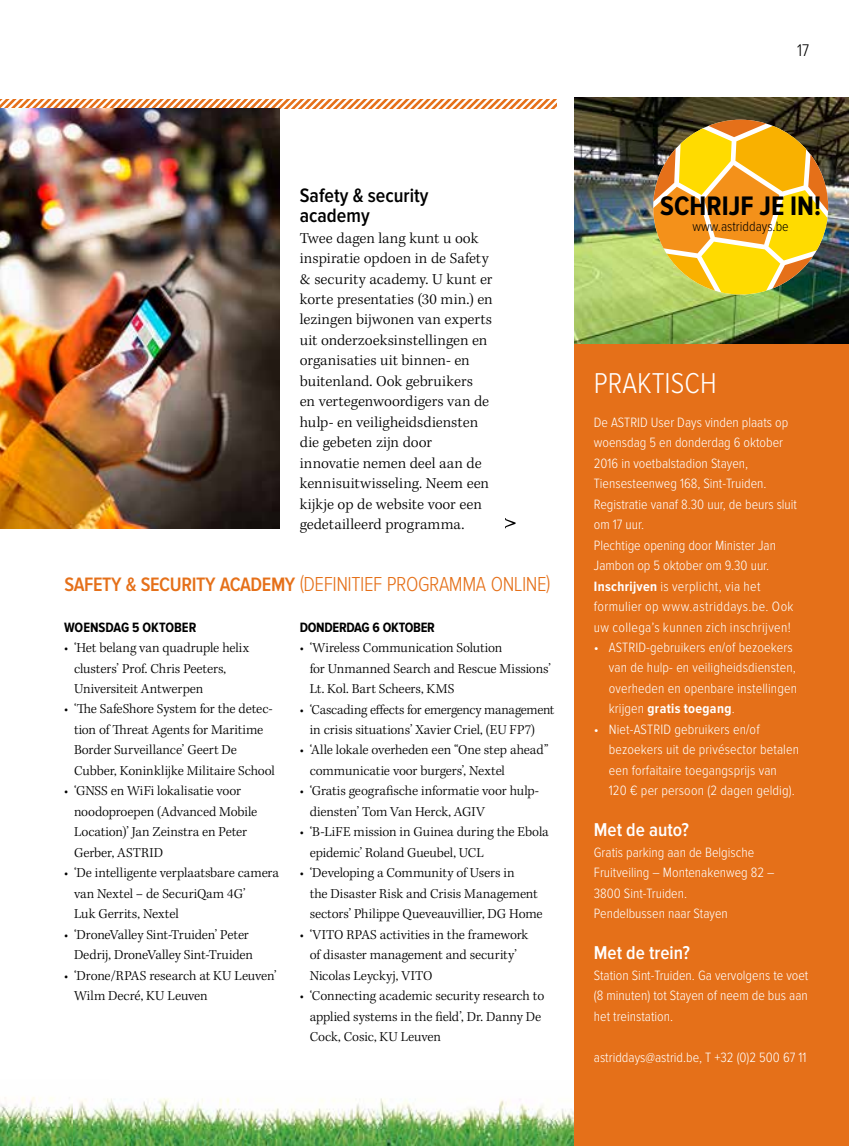
<style>
.page{position:relative;width:849px;height:1146px;background:#fff}
.page>*{position:absolute;margin:0;border:0;box-sizing:border-box;transform-origin:0 0}
.t1{font:300 29.75px "Proxima Nova Cond";color:#fff}
.t2{font:700 27.82px "Proxima Nova Cond";color:#000}
.t3{font:300 21px "Proxima Nova Cond";letter-spacing:-.02em;color:#e57019}
.t4{font:600 20.12px/20.5px "Proxima Nova Cond";color:#000}
.t5{font:600 19.25px "Proxima Nova Cond";color:#fff}
.t6{font:300 17.5px "Proxima Nova Cond";color:#000}
.t7{font:300 15.58px/20.5px "Kepler Std";color:#000}
.t8{font:300 14px/20.5px "Kepler Std";letter-spacing:-.005em;color:#000}
.t9{font:300 14px/20.5px "Proxima Nova Cond";color:#fff}
.t10{font:300 14px "Proxima Nova Cond";color:#000}
.t11{font:700 14px "Proxima Nova Cond";letter-spacing:-.02em;color:#000}
.t12{font:700 14px "Proxima Nova Cond";color:#000}
.s1{font-weight:600;font-size:20.12px}
.s2{font-weight:700}
</style>
<div class="page">
<img style="left:574px;top:97px;width:274px;height:248px">
<svg style="left:0;top:99px;width:556px;height:9px"></svg>
<img style="left:0;top:108px;width:280px;height:420px">
<img style="left:0;top:1097px;width:74px;height:49px">
<img style="left:74px;top:1098px;width:500px;height:48px">
<div style="left:574px;top:345px;width:274px;height:801px;background:#e57019"></div>
<svg style="left:505px;top:518px;width:10px;height:10px"></svg>
<svg style="left:653px;top:118px;width:175px;height:177px;background:#d4a931"></svg>
<p class="t6" style="left:796px;top:41px;width:14px">17</p>
<h3 class="t4" style="left:300px;top:185px;width:130px">Safety &amp; security academy</h3>
<p class="t7" style="left:300px;top:228px;width:194px">Twee dagen lang kunt u ook inspiratie opdoen in de Safety &amp; security academy. U kunt er korte presentaties (30 min.) en lezingen bijwonen van experts uit onderzoeksinstellingen en organisaties uit binnen- en buitenland. Ook gebruikers<br>en vertegenwoordigers van de hulp- en veiligheidsdiensten die gebeten zijn door innovatie nemen deel aan de kennisuitwisseling. Neem een kijkje op de website voor een gedetailleerd programma.</p>
<h3 class="t3" style="left:64px;top:572px;width:487px"><span class="s1">SAFETY &amp; SECURITY ACADEMY</span> (DEFINITIEF PROGRAMMA ONLINE)</h3>
<p class="t12" style="left:64px;top:619px;width:134px">WOENSDAG 5 OKTOBER</p>
<p class="t8" style="left:74px;top:638px;width:177px;text-indent:-10px">• ‘Het belang van quadruple helix clusters’ Prof. Chris Peeters,<br>Universiteit Antwerpen</p>
<p class="t8" style="left:74px;top:699px;width:202px;text-indent:-10px">• ‘The SafeShore System for the detec&shy;tion of Threat Agents for Maritime Border Surveillance’ Geert De Cubber, Koninklijke Militaire School</p>
<p class="t8" style="left:74px;top:781px;width:185px;text-indent:-10px">• ‘GNSS en WiFi lokalisatie voor noodoproepen (Advanced Mobile<br>Location)’ Jan Zeinstra en Peter<br>Gerber, ASTRID</p>
<p class="t8" style="left:74px;top:863px;width:206px;text-indent:-10px">• ‘De intelligente verplaatsbare camera van Nextel – de SecuriQam 4G’<br>Luk Gerrits, Nextel</p>
<p class="t8" style="left:64px;top:925px;width:190px;text-align:right">• ‘DroneValley Sint-Truiden’ Peter<br>Dedrij, DroneValley Sint-Truiden</p>
<p class="t8" style="left:74px;top:966px;width:204px;text-indent:-10px">• ‘Drone/RPAS research at KU Leuven’<br>Wilm Decré, KU Leuven</p>
<p class="t11" style="left:300px;top:619px;width:137px">DONDERDAG 6 OKTOBER</p>
<p class="t8" style="left:309px;top:638px;width:242px;text-indent:-10px">• ‘Wireless Communication Solution<br>for Unmanned Search and Rescue Missions’<br>Lt. Kol. Bart Scheers, KMS</p>
<p class="t8" style="left:309px;top:699px;width:246px;text-indent:-10px">• ‘Cascading effects for emergency management in crisis situations’ Xavier Criel, (EU FP7)</p>
<p class="t8" style="left:309px;top:740px;width:240px;text-indent:-10px">• ‘Alle lokale overheden een “One step ahead” communicatie voor burgers’, Nextel</p>
<p class="t8" style="left:309px;top:781px;width:231px;text-indent:-10px">• ‘Gratis geografische informatie voor hulp&shy;diensten’ Tom Van Herck, AGIV</p>
<p class="t8" style="left:309px;top:822px;width:240px;text-indent:-10px">• ‘B-LiFE mission in Guinea during the Ebola epidemic’ Roland Gueubel, UCL</p>
<p class="t8" style="left:309px;top:863px;width:234px;text-indent:-10px">• ‘Developing a Community of Users in<br>the Disaster Risk and Crisis Management sectors’ Philippe Queveauvillier, DG Home</p>
<p class="t8" style="left:309px;top:925px;width:220px;text-indent:-10px">• ‘VITO RPAS activities in the framework of disaster management and security’<br>Nicolas Leyckyj, VITO</p>
<p class="t8" style="left:309px;top:986px;width:236px;text-indent:-10px">• ‘Connecting academic security research to applied systems in the field’, Dr. Danny De<br>Cock, Cosic, KU Leuven</p>
<h2 class="t2" style="left:660px;top:190px;width:162px">SCHRIJF JE IN!</h2>
<p class="t10" style="left:692px;top:219px;width:98px">www.astriddays.be</p>
<h1 class="t1" style="left:593px;top:367px;width:124px">PRAKTISCH</h1>
<p class="t9" style="left:593px;top:412px;width:205px">De ASTRID User Days vinden plaats op woensdag 5 en donderdag 6 oktober 2016 in voetbalstadion Stayen, Tiensesteenweg 168, Sint-Truiden.<br>Registratie vanaf 8.30 uur, de beurs sluit om 17 uur.<br>Plechtige opening door Minister Jan Jambon op 5 oktober om 9.30 uur.<br><span class="s2">Inschrijven</span> is verplicht, via het formulier op www.astriddays.be. Ook uw collega’s kunnen zich inschrijven!</p>
<p class="t9" style="left:608px;top:637px;width:190px;text-indent:-15px">• ASTRID-gebruikers en/of bezoekers van de hulp- en veiligheidsdiensten, overheden en openbare instellingen krijgen <span class="s2">gratis toegang</span>.</p>
<p class="t9" style="left:608px;top:719px;width:192px;text-indent:-15px">• Niet-ASTRID gebruikers en/of bezoekers uit de privésector betalen een forfaitaire toegangsprijs van<br>120 € per persoon (2 dagen geldig).</p>
<h3 class="t5" style="left:593px;top:819px;width:96px">Met de auto?</h3>
<p class="t9" style="left:593px;top:842px;width:182px">Gratis parking aan de Belgische<br>Fruitveiling – Montenakenweg 82 –<br>3800 Sint-Truiden.<br>Pendelbussen naar Stayen</p>
<h3 class="t5" style="left:593px;top:942px;width:97px">Met de trein?</h3>
<p class="t9" style="left:593px;top:965px;width:216px;text-align:justify">Station Sint-Truiden. Ga vervolgens te voet (8 minuten) tot Stayen of neem de bus aan het treinstation.</p>
<p class="t9" style="left:593px;top:1047px;width:214px">astriddays@astrid.be, T +32 (0)2 500 67 11</p>
</div>
